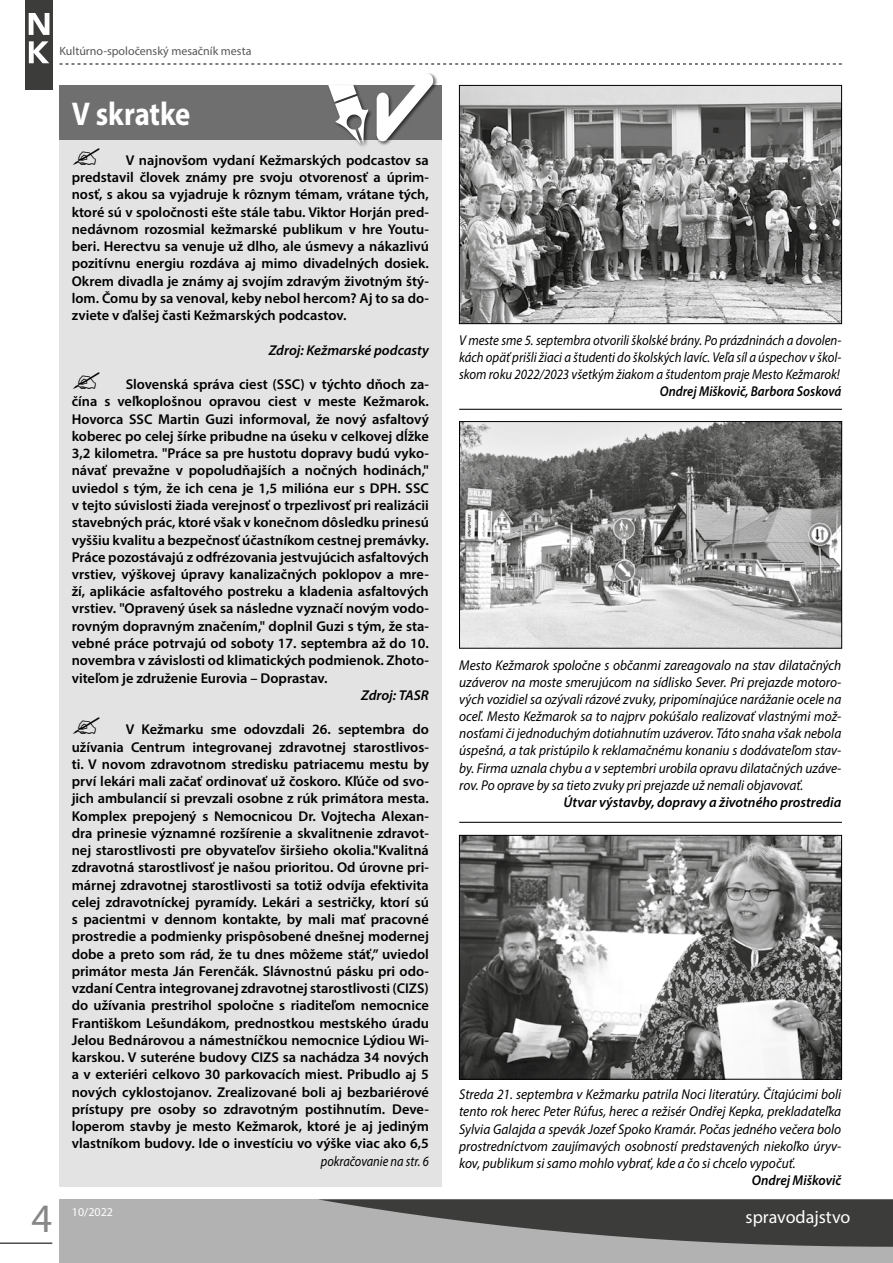
<style>
.page{position:relative;width:893px;height:1263px;background:#fff}
.page>*{position:absolute;margin:0;border:0;box-sizing:border-box;transform-origin:0 0}
.t1{font:40.5px "Myriad Pro";color:#878787}
.t2{font:700 33px "Myriad Pro";letter-spacing:-.005em;color:#fff;scale:.87 1}
.t3{font:18px "Myriad Pro";color:#fff}
.t4{font:600 14.25px/17.2px "Myriad Pro";color:#000;text-align:justify}
.t5{font:italic 14.25px/17.1px "Myriad Pro";color:#000;text-align:justify;scale:.94 1}
.t6{font:italic 14.25px/17.1px "Myriad Pro";color:#000;text-align:justify;scale:.9 1}
.t7{font:italic 600 14.25px "Myriad Pro";color:#000}
.t8{font:italic 600 14.25px "Myriad Pro";color:#000;scale:.9 1}
.t9{font:italic 14.25px "Myriad Pro";color:#000;scale:.87 1}
.t10{font:italic 600 14.25px "Myriad Pro";color:#000;scale:.94 1}
.t11{font:12px "Myriad Pro";color:#575756}
.t12{font:12px "Myriad Pro";color:#fff}
</style>
<div class="page">
<div style="left:25px;top:0;width:28px;height:90px;background:#3c3c3b"></div>
<svg style="left:29px;top:41px;width:20px;height:22px"></svg>
<svg style="left:29px;top:13px;width:20px;height:22px"></svg>
<hr style="left:0;top:1242px;width:52px;height:2px;background:#000">
<svg style="left:60px;top:64px;width:782px;height:1px"></svg>
<div style="left:60px;top:1199px;width:833px;height:64px;background:#b3b2b2"></div>
<svg style="left:318px;top:1199px;width:575px;height:48px"></svg>
<div style="left:59px;top:85px;width:383px;height:1101px;background:#e3e3e3"></div>
<div style="left:59px;top:85px;width:383px;height:55px;background:#706f6f"></div>
<div style="left:328px;top:84px;width:45px;height:65px;background:#000;opacity:.6"></div>
<svg style="left:328px;top:85px;width:42px;height:59px"></svg>
<div style="left:376px;top:73px;width:62px;height:74px;background:#000;opacity:.6"></div>
<svg style="left:377px;top:73px;width:57px;height:69px"></svg>
<img style="left:461px;top:423px;width:379px;height:224px">
<div style="left:459px;top:421px;width:383px;height:228px;border:1px solid #000"></div>
<hr style="left:459px;top:409px;width:383px;height:1px;background:#000">
<hr style="left:459px;top:822px;width:383px;height:1px;background:#000">
<img style="left:461px;top:87px;width:379px;height:235px">
<div style="left:459px;top:85px;width:383px;height:239px;border:1px solid #000"></div>
<img style="left:461px;top:837px;width:379px;height:240px">
<div style="left:459px;top:835px;width:383px;height:244px;border:1px solid #000"></div>
<p class="t11" style="left:60px;top:43px;width:193px">Kultúrno-spoločenský mesačník mesta</p>
<h1 class="t1" style="left:32px;top:1193px;width:22px">4</h1>
<h2 class="t2" style="left:72px;top:92px;width:138px">V skratke</h2>
<p class="t4" style="left:72px;top:151px;width:359px;text-indent:54px">V najnovšom vydaní Kežmarských podcastov sa predstavil človek známy pre svoju otvorenosť a úprim&shy;nosť, s akou sa vyjadruje k rôznym témam, vrátane tých, ktoré sú v spoločnosti ešte stále tabu. Viktor Horján pred&shy;nedávnom rozosmial kežmarské publikum v hre Youtu&shy;beri. Herectvu sa venuje už dlho, ale úsmevy a nákazlivú pozitívnu energiu rozdáva aj mimo divadelných dosiek.<br>Okrem divadla je známy aj svojím zdravým životným štý&shy;lom. Čomu by sa venoval, keby nebol hercom? Aj to sa do&shy;zviete v ďalšej časti Kežmarských podcastov.</p>
<p class="t7" style="left:269px;top:341px;width:162px">Zdroj: Kežmarské podcasty</p>
<p class="t4" style="left:72px;top:375px;width:359px;text-indent:54px">Slovenská správa ciest (SSC) v týchto dňoch za&shy;čína s veľkoplošnou opravou ciest v meste Kežmarok.<br>Hovorca SSC Martin Guzi informoval, že nový asfaltový koberec po celej šírke pribudne na úseku v celkovej dĺžke 3,2 kilometra. "Práce sa pre hustotu dopravy budú vyko&shy;návať prevažne v popoludňajších a nočných hodinách," uviedol s tým, že ich cena je 1,5 milióna eur s DPH. SSC v tejto súvislosti žiada verejnosť o trpezlivosť pri realizácii stavebných prác, ktoré však v konečnom dôsledku prinesú vyššiu kvalitu a bezpečnosť účastníkom cestnej premávky.<br>Práce pozostávajú z odfrézovania jestvujúcich asfaltových vrstiev, výškovej úpravy kanalizačných poklopov a mre&shy;ží, aplikácie asfaltového postreku a kladenia asfaltových vrstiev. "Opravený úsek sa následne vyznačí novým vodo&shy;rovným dopravným značením," doplnil Guzi s tým, že sta&shy;vebné práce potrvajú od soboty 17. septembra až do 10. novembra v závislosti od klimatických podmienok. Zhoto&shy;viteľom je združenie Eurovia – Doprastav.</p>
<p class="t7" style="left:361px;top:686px;width:69px">Zdroj: TASR</p>
<p class="t4" style="left:72px;top:720px;width:359px;text-indent:54px">V Kežmarku sme odovzdali 26. septembra do užívania Centrum integrovanej zdravotnej starostlivos&shy;ti. V novom zdravotnom stredisku patriacemu mestu by prví lekári mali začať ordinovať už čoskoro. Kľúče od svo&shy;jich ambulancií si prevzali osobne z rúk primátora mesta.<br>Komplex prepojený s Nemocnicou Dr. Vojtecha Alexan&shy;dra prinesie významné rozšírenie a skvalitnenie zdravot&shy;nej starostlivosti pre obyvateľov širšieho okolia."Kvalitná zdravotná starostlivosť je našou prioritou. Od úrovne pri&shy;márnej zdravotnej starostlivosti sa totiž odvíja efektivita celej zdravotníckej pyramídy. Lekári a sestričky, ktorí sú s pacientmi v dennom kontakte, by mali mať pracovné prostredie a podmienky prispôsobené dnešnej modernej dobe a preto som rád, že tu dnes môžeme stáť,” uviedol primátor mesta Ján Ferenčák. Slávnostnú pásku pri odo&shy;vzdaní Centra integrovanej zdravotnej starostlivosti (CIZS) do užívania prestrihol spoločne s riaditeľom nemocnice Františkom Lešundákom, prednostkou mestského úradu Jelou Bednárovou a námestníčkou nemocnice Lýdiou Wi&shy;karskou. V suteréne budovy CIZS sa nachádza 34 nových a v exteriéri celkovo 30 parkovacích miest. Pribudlo aj 5 nových cyklostojanov. Zrealizované boli aj bezbariérové prístupy pre osoby so zdravotným postihnutím. Deve&shy;loperom stavby je mesto Kežmarok, ktoré je aj jediným vlastníkom budovy. Ide o investíciu vo výške viac ako 6,5</p>
<p class="t9" style="left:321px;top:1152px;width:126px">pokračovanie na str. 6</p>
<p class="t6" style="left:459px;top:331px;width:426px">V meste sme 5. septembra otvorili školské brány. Po prázdninách a dovolen&shy;kách opäť prišli žiaci a študenti do školských lavíc. Veľa síl a úspechov v škol&shy;skom roku 2022/2023 všetkým žiakom a študentom praje Mesto Kežmarok!</p>
<p class="t8" style="left:660px;top:382px;width:203px">Ondrej Miškovič, Barbora Sosková</p>
<p class="t5" style="left:459px;top:656px;width:408px">Mesto Kežmarok spoločne s občanmi zareagovalo na stav dilatačných uzáverov na moste smerujúcom na sídlisko Sever. Pri prejazde motoro&shy;vých vozidiel sa ozývali rázové zvuky, pripomínajúce narážanie ocele na oceľ. Mesto Kežmarok sa to najprv pokúšalo realizovať vlastnými mož&shy;nosťami či jednoduchým dotiahnutím uzáverov. Táto snaha však nebola úspešná, a tak pristúpilo k reklamačnému konaniu s dodávateľom stav&shy;by. Firma uznala chybu a v septembri urobila opravu dilatačných uzáve&shy;rov. Po oprave by sa tieto zvuky pri prejazde už nemali objavovať.</p>
<p class="t7" style="left:564px;top:793px;width:279px">Útvar výstavby, dopravy a životného prostredia</p>
<p class="t5" style="left:459px;top:1086px;width:408px">Streda 21. septembra v Kežmarku patrila Noci literatúry. Čítajúcimi boli tento rok herec Peter Rúfus, herec a režisér Ondřej Kepka, prekladateľka Sylvia Galajda a spevák Jozef Spoko Kramár. Počas jedného večera bolo prostredníctvom zaujímavých osobností predstavených niekoľko úryv&shy;kov, publikum si samo mohlo vybrať, kde a čo si chcelo vypočuť.</p>
<p class="t10" style="left:752px;top:1171px;width:97px">Ondrej Miškovič</p>
<p class="t12" style="left:72px;top:1204px;width:43px">10/2022</p>
<p class="t3" style="left:746px;top:1206px;width:106px">spravodajstvo</p>
</div>
